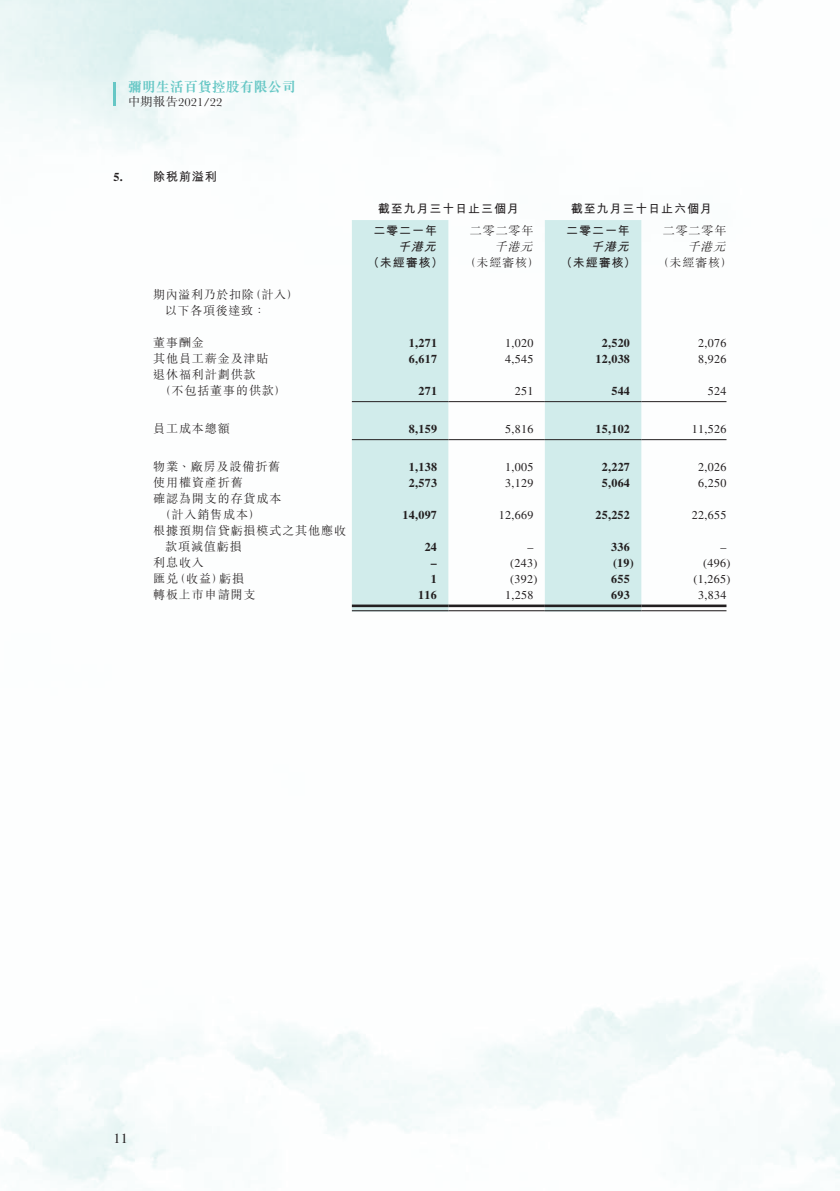
<style>
.page{position:relative;width:840px;height:1191px;background:#fff}
.page>*{position:absolute;margin:0;border:0;box-sizing:border-box;transform-origin:0 0}
.t1{font:700 14px "M Sung HK";color:#66c7c5}
.t2{font:14px "Times LT Std";color:#231f20}
.t3{font:300 12px/16px "M Sung HK";letter-spacing:.075em;color:#231f20}
.t4{font:12px "Times LT Std";letter-spacing:.025em;color:#231f20}
.t5{font:700 12px "Times LT Std";letter-spacing:.025em;color:#231f20}
.t6{font:700 12px "M Hei HK";letter-spacing:.075em;color:#231f20}
.t7{font:300 12px/16px "M Sung HK";letter-spacing:.055em;color:#231f20}
.t8{font:300 12px "M Sung HK";color:#231f20;scale:1.05 1}
.t9{font:italic 300 12px "M Sung HK";color:#231f20}
.t10{font:italic 700 12px "M Hei HK";color:#231f20}
</style>
<div class="page">
<img style="left:0;top:0;width:839px;height:1188px">
<hr style="left:113px;top:83px;width:3px;height:23px;background:#66c7c5">
<svg style="left:351px;top:220px;width:290px;height:390px;fill:#d1eceb"></svg>
<hr style="left:351px;top:401px;width:97px;height:1px;background:#231f20">
<hr style="left:448px;top:401px;width:96px;height:1px;background:#231f20">
<hr style="left:544px;top:401px;width:97px;height:1px;background:#231f20">
<hr style="left:641px;top:401px;width:85px;height:1px;background:#231f20">
<hr style="left:351px;top:439px;width:97px;height:1px;background:#231f20">
<hr style="left:448px;top:439px;width:96px;height:1px;background:#231f20">
<hr style="left:544px;top:439px;width:97px;height:1px;background:#231f20">
<hr style="left:641px;top:439px;width:85px;height:1px;background:#231f20">
<hr style="left:351px;top:604px;width:97px;height:3px;background:#231f20">
<hr style="left:351px;top:610px;width:97px;height:1px;background:#231f20">
<hr style="left:448px;top:604px;width:96px;height:3px;background:#231f20">
<hr style="left:448px;top:610px;width:96px;height:1px;background:#231f20">
<hr style="left:544px;top:604px;width:97px;height:3px;background:#231f20">
<hr style="left:544px;top:610px;width:97px;height:1px;background:#231f20">
<hr style="left:641px;top:604px;width:85px;height:3px;background:#231f20">
<hr style="left:641px;top:610px;width:85px;height:1px;background:#231f20">
<p class="t1" style="left:128px;top:77px;width:169px">彌明生活百貨控股有限公司</p>
<p class="t8" style="left:128px;top:93px;width:92px">中期報告2021/22</p>
<p class="t5" style="left:113px;top:170px;width:11px">5.</p>
<p class="t6" style="left:153px;top:168px;width:65px">除稅前溢利</p>
<p class="t6" style="left:377px;top:200px;width:142px">截至九月三十日止三個月</p>
<p class="t6" style="left:570px;top:200px;width:142px">截至九月三十日止六個月</p>
<p class="t6" style="left:373px;top:221px;width:65px">二零二一年</p>
<p class="t3" style="left:469px;top:222px;width:65px">二零二零年</p>
<p class="t6" style="left:566px;top:221px;width:65px">二零二一年</p>
<p class="t3" style="left:662px;top:222px;width:65px">二零二零年</p>
<p class="t10" style="left:398px;top:237px;width:43px">千港元</p>
<p class="t9" style="left:494px;top:238px;width:44px">千港元</p>
<p class="t10" style="left:590px;top:237px;width:43px">千港元</p>
<p class="t9" style="left:687px;top:238px;width:44px">千港元</p>
<p class="t6" style="left:367px;top:253px;width:77px">（未經審核）</p>
<p class="t3" style="left:464px;top:254px;width:77px">（未經審核）</p>
<p class="t6" style="left:560px;top:253px;width:77px">（未經審核）</p>
<p class="t3" style="left:656px;top:254px;width:77px">（未經審核(</p>
<p class="t3" style="left:249px;top:286px;width:50px">（計入(</p>
<p class="t7" style="left:165px;top:286px;width:102px;text-indent:-12px">期內溢利乃於扣除以下各項後達致：</p>
<p class="t3" style="left:153px;top:334px;width:52px">董事酬金</p>
<p class="t5" style="left:408px;top:335px;width:30px">1,271</p>
<p class="t4" style="left:505px;top:336px;width:30px">1,020</p>
<p class="t5" style="left:601px;top:335px;width:30px">2,520</p>
<p class="t4" style="left:697px;top:336px;width:30px">2,076</p>
<p class="t3" style="left:153px;top:350px;width:117px">其他員工薪金及津貼退休福利計劃供款</p>
<p class="t5" style="left:408px;top:351px;width:30px">6,617</p>
<p class="t4" style="left:505px;top:352px;width:30px">4,545</p>
<p class="t5" style="left:595px;top:351px;width:36px">12,038</p>
<p class="t4" style="left:697px;top:352px;width:30px">8,926</p>
<p class="t3" style="left:159px;top:382px;width:128px">（不包括董事的供款(</p>
<p class="t5" style="left:418px;top:383px;width:20px">271</p>
<p class="t4" style="left:514px;top:384px;width:20px">251</p>
<p class="t5" style="left:611px;top:383px;width:20px">544</p>
<p class="t4" style="left:707px;top:384px;width:20px">524</p>
<p class="t3" style="left:153px;top:420px;width:78px">員工成本總額</p>
<p class="t5" style="left:408px;top:421px;width:30px">8,159</p>
<p class="t4" style="left:505px;top:422px;width:30px">5,816</p>
<p class="t5" style="left:595px;top:421px;width:36px">15,102</p>
<p class="t4" style="left:691px;top:422px;width:36px">11,526</p>
<p class="t3" style="left:153px;top:458px;width:128px">物業、廠房及設備折舊</p>
<p class="t5" style="left:408px;top:459px;width:30px">1,138</p>
<p class="t4" style="left:505px;top:460px;width:30px">1,005</p>
<p class="t5" style="left:601px;top:459px;width:30px">2,227</p>
<p class="t4" style="left:697px;top:460px;width:30px">2,026</p>
<p class="t3" style="left:153px;top:474px;width:130px">使用權資產折舊<br>確認為開支的存貨成本</p>
<p class="t5" style="left:408px;top:475px;width:30px">2,573</p>
<p class="t4" style="left:505px;top:476px;width:30px">3,129</p>
<p class="t5" style="left:601px;top:475px;width:30px">5,064</p>
<p class="t4" style="left:697px;top:476px;width:30px">6,250</p>
<p class="t3" style="left:153px;top:506px;width:194px;text-indent:6px">（計入銷售成本(<br>根據預期信貸虧損模式之其他應收</p>
<p class="t5" style="left:402px;top:507px;width:36px">14,097</p>
<p class="t4" style="left:498px;top:508px;width:36px">12,669</p>
<p class="t5" style="left:595px;top:507px;width:36px">25,252</p>
<p class="t4" style="left:691px;top:508px;width:36px">22,655</p>
<p class="t3" style="left:165px;top:537px;width:78px">款項減值虧損</p>
<p class="t5" style="left:424px;top:539px;width:14px">24</p>
<p class="t4" style="left:527px;top:540px;width:7px">–</p>
<p class="t5" style="left:611px;top:539px;width:20px">336</p>
<p class="t4" style="left:720px;top:540px;width:7px">–</p>
<p class="t3" style="left:153px;top:553px;width:52px">利息收入</p>
<p class="t5" style="left:430px;top:555px;width:7px">–</p>
<p class="t4" style="left:510px;top:556px;width:29px">)243(</p>
<p class="t5" style="left:612px;top:555px;width:22px">)19(</p>
<p class="t4" style="left:702px;top:556px;width:29px">)496(</p>
<p class="t3" style="left:153px;top:569px;width:26px">匯兌</p>
<p class="t3" style="left:219px;top:569px;width:26px">虧損</p>
<p class="t3" style="left:174px;top:569px;width:51px">（收益）</p>
<p class="t5" style="left:430px;top:571px;width:7px">1</p>
<p class="t4" style="left:510px;top:572px;width:29px">)392(</p>
<p class="t5" style="left:611px;top:571px;width:20px">655</p>
<p class="t4" style="left:693px;top:572px;width:38px">)1,265(</p>
<p class="t3" style="left:153px;top:585px;width:104px">轉板上市申請開支</p>
<p class="t5" style="left:418px;top:587px;width:20px">116</p>
<p class="t4" style="left:505px;top:588px;width:30px">1,258</p>
<p class="t5" style="left:611px;top:587px;width:20px">693</p>
<p class="t4" style="left:697px;top:588px;width:30px">3,834</p>
<p class="t2" style="left:113px;top:1130px;width:16px">11</p>
</div>
